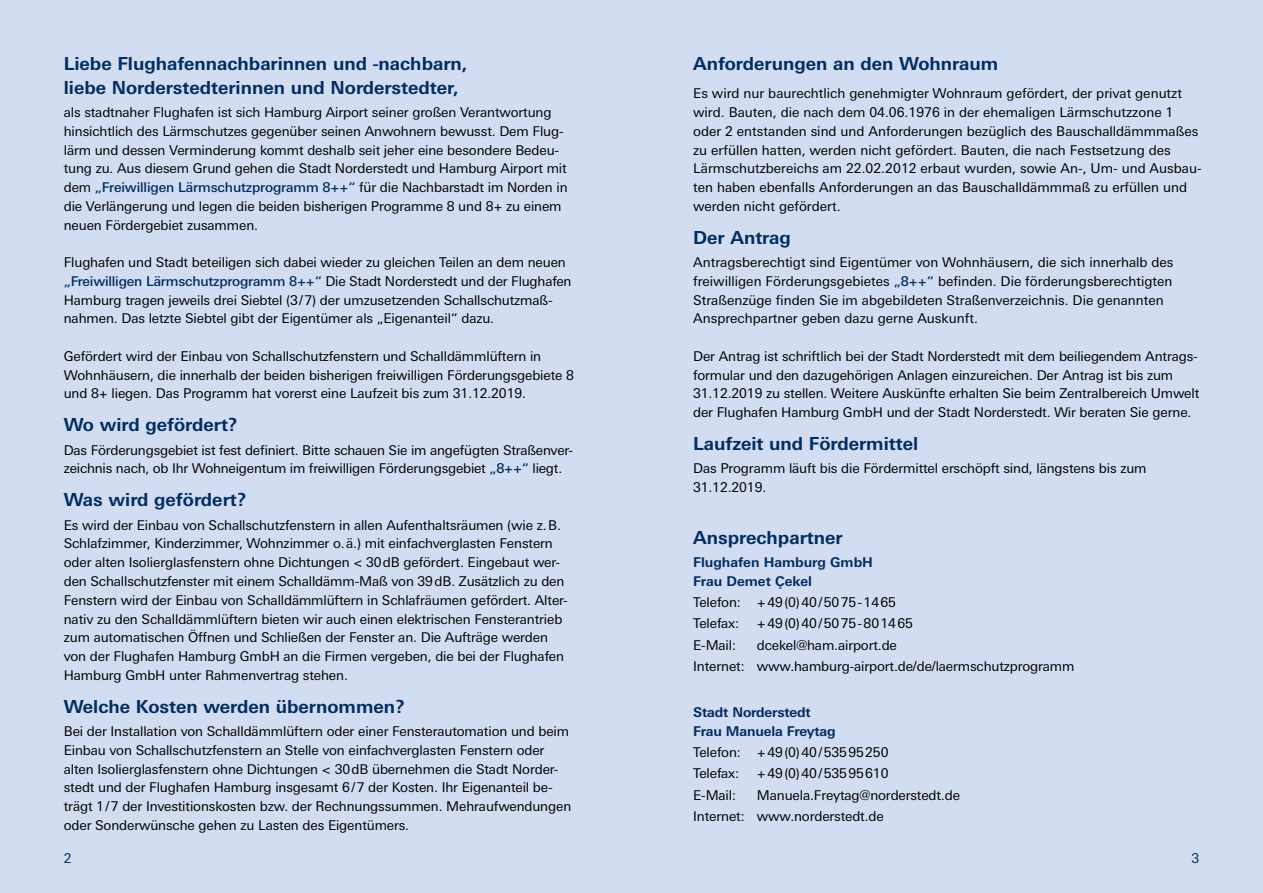
<style>
.page{position:relative;width:1263px;height:893px;background:#d3ddf2}
.page>*{position:absolute;margin:0;border:0;box-sizing:border-box;transform-origin:0 0}
.t1{font:700 18px/23.4px "LT Univers Basic";color:#002d62}
.t2{font:13.5px/18.8px "LT Univers Basic";letter-spacing:-.01em;color:#000}
.t3{font:700 13.5px/18.8px "LT Univers Basic";letter-spacing:-.01em;color:#002d62}
.t4{font:13.5px "LT Univers Basic";color:#002d62}
.s1{font-weight:500;color:#002d62}
</style>
<div class="page">
<h1 class="t1" style="left:64px;top:52px;width:405px">Liebe Flughafennachbarinnen und -nachbarn, liebe Norderstedterinnen und Norderstedter,</h1>
<p class="t2" style="left:64px;top:103px;width:505px">als stadtnaher Flughafen ist sich Hamburg Airport seiner großen Verantwortung hinsichtlich des Lärmschutzes gegenüber seinen Anwohnern bewusst. Dem Flug&shy;lärm und dessen Verminderung kommt deshalb seit jeher eine besondere Bedeu&shy;tung zu. Aus diesem Grund gehen die Stadt Norderstedt und Hamburg Airport mit dem <span class="s1">„Freiwilligen Lärmschutzprogramm 8++“</span> für die Nachbarstadt im Norden in die Verlängerung und legen die beiden bisherigen Programme 8 und 8+ zu einem neuen Fördergebiet zusammen.</p>
<p class="t2" style="left:64px;top:253px;width:509px">Flughafen und Stadt beteiligen sich dabei wieder zu gleichen Teilen an dem neuen <span class="s1">„Freiwilligen Lärmschutzprogramm 8++“</span> Die Stadt Norderstedt und der Flughafen Hamburg tragen jeweils drei Siebtel (3/7) der umzusetzenden Schallschutzmaß&shy;nahmen. Das letzte Siebtel gibt der Eigentümer als „Eigenanteil“ dazu.</p>
<p class="t2" style="left:64px;top:347px;width:512px">Gefördert wird der Einbau von Schallschutzfenstern und Schalldämmlüftern in<br>Wohnhäusern, die innerhalb der beiden bisherigen freiwilligen Förderungsgebiete 8 und 8+ liegen. Das Programm hat vorerst eine Laufzeit bis zum 31.12.2019.</p>
<h1 class="t1" style="left:64px;top:413px;width:175px">Wo wird gefördert?</h1>
<p class="t2" style="left:64px;top:441px;width:511px">Das Förderungsgebiet ist fest definiert. Bitte schauen Sie im angefügten Straßenver&shy;zeichnis nach, ob Ihr Wohneigentum im freiwilligen Förderungsgebiet <span class="s1">„8++“</span> liegt.</p>
<h1 class="t1" style="left:64px;top:488px;width:184px">Was wird gefördert?</h1>
<p class="t2" style="left:64px;top:516px;width:506px">Es wird der Einbau von Schallschutzfenstern in allen Aufenthaltsräumen (wie z.B.<br>Schlafzimmer, Kinderzimmer, Wohnzimmer o.ä.) mit einfachverglasten Fenstern oder alten Isolierglasfenstern ohne Dichtungen &lt; 30dB gefördert. Eingebaut wer&shy;den Schallschutzfenster mit einem Schalldämm-Maß von 39dB. Zusätzlich zu den Fenstern wird der Einbau von Schalldämmlüftern in Schlafräumen gefördert. Alter&shy;nativ zu den Schalldämmlüftern bieten wir auch einen elektrischen Fensterantrieb zum automatischen Öffnen und Schließen der Fenster an. Die Aufträge werden von der Flughafen Hamburg GmbH an die Firmen vergeben, die bei der Flughafen Hamburg GmbH unter Rahmenvertrag stehen.</p>
<h1 class="t1" style="left:64px;top:694px;width:343px">Welche Kosten werden übernommen?</h1>
<p class="t2" style="left:64px;top:722px;width:509px">Bei der Installation von Schalldämmlüftern oder einer Fensterautomation und beim Einbau von Schallschutzfenstern an Stelle von einfachverglasten Fenstern oder alten Isolierglasfenstern ohne Dichtungen &lt; 30dB übernehmen die Stadt Norder&shy;stedt und der Flughafen Hamburg insgesamt 6/7 der Kosten. Ihr Eigenanteil be&shy;trägt 1/7 der Investitionskosten bzw. der Rechnungssummen. Mehraufwendungen oder Sonderwünsche gehen zu Lasten des Eigentümers.</p>
<h1 class="t1" style="left:693px;top:52px;width:307px">Anforderungen an den Wohnraum</h1>
<p class="t2" style="left:693px;top:84px;width:510px">Es wird nur baurechtlich genehmigter Wohnraum gefördert, der privat genutzt wird. Bauten, die nach dem 04.06.1976 in der ehemaligen Lärmschutzzone 1 oder 2 entstanden sind und Anforderungen bezüglich des Bauschalldämmmaßes zu erfüllen hatten, werden nicht gefördert. Bauten, die nach Festsetzung des Lärmschutzbereichs am 22.02.2012 erbaut wurden, sowie An-, Um- und Ausbau&shy;ten haben ebenfalls Anforderungen an das Bauschalldämmmaß zu erfüllen und werden nicht gefördert.</p>
<h1 class="t1" style="left:693px;top:226px;width:99px">Der Antrag</h1>
<p class="t2" style="left:693px;top:253px;width:482px">Antragsberechtigt sind Eigentümer von Wohnhäusern, die sich innerhalb des freiwilligen Förderungsgebietes <span class="s1">„8++“</span> befinden. Die förderungsberechtigten Straßenzüge finden Sie im abgebildeten Straßenverzeichnis. Die genannten Ansprechpartner geben dazu gerne Auskunft.</p>
<p class="t2" style="left:693px;top:347px;width:508px">Der Antrag ist schriftlich bei der Stadt Norderstedt mit dem beiliegendem Antrags&shy;formular und den dazugehörigen Anlagen einzureichen. Der Antrag ist bis zum 31.12.2019 zu stellen. Weitere Auskünfte erhalten Sie beim Zentralbereich Umwelt der Flughafen Hamburg GmbH und der Stadt Norderstedt. Wir beraten Sie gerne.</p>
<h1 class="t1" style="left:693px;top:432px;width:227px">Laufzeit und Fördermittel</h1>
<p class="t2" style="left:693px;top:459px;width:455px">Das Programm läuft bis die Fördermittel erschöpft sind, längstens bis zum<br>31.12.2019.</p>
<h1 class="t1" style="left:693px;top:526px;width:151px">Ansprechpartner</h1>
<p class="t3" style="left:693px;top:553px;width:181px">Flughafen Hamburg GmbH<br>Frau Demet Çekel</p>
<p class="t2" style="left:693px;top:592px;width:204px;line-height:21.1px">Telefon: +49(0)40/5075-1465<br>Telefax:</p>
<p class="t2" style="left:757px;top:614px;width:158px">+49(0)40/5075-801465</p>
<p class="t2" style="left:693px;top:634px;width:383px;line-height:21.1px;text-indent:64px">dcekel@ham.airport.de<br>Internet: www.hamburg-airport.de/de/laermschutzprogramm</p>
<p class="t3" style="left:693px;top:703px;width:144px">Stadt Norderstedt<br>Frau Manuela Freytag</p>
<p class="t2" style="left:693px;top:742px;width:197px;line-height:21.1px">Telefon: +49(0)40/53595250<br>Telefax:</p>
<p class="t2" style="left:693px;top:635px;width:44px">E-Mail:</p>
<p class="t2" style="left:757px;top:764px;width:133px">+49(0)40/53595610</p>
<p class="t2" style="left:693px;top:784px;width:268px;line-height:21.1px;text-indent:64px">Manuela.Freytag@norderstedt.de<br>Internet: www.norderstedt.de</p>
<p class="t2" style="left:693px;top:785px;width:44px">E-Mail:</p>
<p class="t4" style="left:64px;top:850px;width:9px">2</p>
<p class="t4" style="left:1191px;top:850px;width:9px">3</p>
</div>
